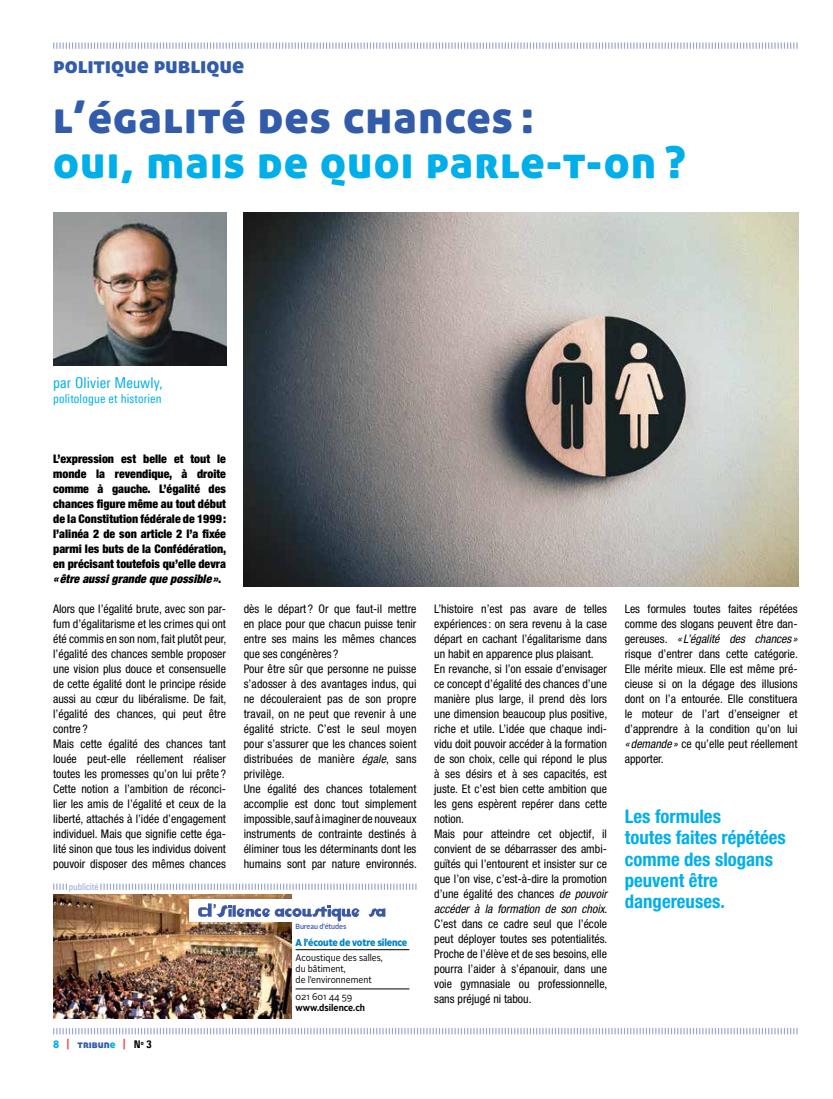
<style>
.page{position:relative;width:833px;height:1099px;background:#fff}
.page>*{position:absolute;margin:0;border:0;box-sizing:border-box;transform-origin:0 0}
.t1{font:45px "Aller Display";letter-spacing:.025em;color:#00afea}
.t2{font:45px "Aller Display";letter-spacing:.025em;color:#325caa}
.t3{font:22.5px "Aller Display";letter-spacing:-.005em;color:#325caa}
.t4{font:700 condensed 18.75px/21.2px "Helvetica Neue LT Pro";color:#00afea}
.t5{font:15px "Linotype Univers 420 Cn";letter-spacing:.01em;color:#00afea}
.t6{font:12.5px "Linotype Univers 420 Cn";letter-spacing:.01em;color:#00afea}
.t7{font:condensed 11.88px/15px "Helvetica Neue LT Pro";color:#000}
.t8{font:900 condensed 11.88px/15px "Helvetica Neue LT Pro";color:#000;text-align:justify}
.t9{font:10.62px "Aller Display";color:#325caa}
.t10{font:900 10px "Alright Sans";letter-spacing:-.02em;color:#0086c9;scale:.91 1}
.t11{font:9.5px/10.8px "Alright Sans";color:#000;scale:.91 1}
.t12{font:700 9.5px "Alright Sans";color:#000;scale:.91 1}
.t13{font:9.38px "Linotype Univers 420 Cn";color:#98a3d3}
.t14{font:500 7.5px "Alright Sans";letter-spacing:-.01em;color:#3c58a7;scale:.91 1}
.s1{font-style:italic}
.s2{color:#00afea}
.s3{font-family:"Linotype Univers 720 Cn";font-weight:800;color:#f14038}
.s4{font-family:"Linotype Univers 720 Cn";font-weight:800;color:#000}
</style>
<div class="page">
<svg style="left:53px;top:42px;width:745px;height:7px"></svg>
<svg style="left:53px;top:1028px;width:745px;height:7px"></svg>
<img style="left:243px;top:213px;width:555px;height:373px">
<img style="left:53px;top:213px;width:174px;height:152px">
<svg style="left:53px;top:883px;width:363px;height:6px"></svg>
<div style="left:68px;top:878px;width:31px;height:13px;background:#fff"></div>
<img style="left:53px;top:894px;width:239px;height:124px">
<hr style="left:295px;top:949px;width:114px;height:1px;background:#000">
<hr style="left:295px;top:988px;width:114px;height:1px;background:#000">
<div style="left:189px;top:899px;width:169px;height:22px;background:#fff"></div>
<svg style="left:198px;top:903px;width:161px;height:18px"></svg>
<svg style="left:368px;top:908px;width:17px;height:9px"></svg>
<h2 class="t3" style="left:53px;top:50px;width:192px">politique publique</h2>
<h1 class="t2" style="left:53px;top:88px;width:482px">l’égalité des chances :</h1>
<h1 class="t1" style="left:53px;top:133px;width:634px">oui, mais de quoi parle-t-on ?</h1>
<p class="t5" style="left:53px;top:373px;width:111px">par Olivier Meuwly,</p>
<p class="t6" style="left:53px;top:391px;width:110px">politologue et historien</p>
<p class="t8" style="left:53px;top:451px;width:175px">L’expression est belle et tout le monde la revendique, à droite comme à gauche. L’égalité des chances figure même au tout début de la Constitution fédérale de 1999: l’alinéa 2 de son article 2 l’a fixée parmi les buts de la Confédération, en précisant toutefois qu’elle devra <span class="s1">« être aussi grande que possible »</span>.</p>
<p class="t7" style="left:53px;top:601px;width:175px">Alors que l’égalité brute, avec son par&shy;fum d’égalitarisme et les crimes qui ont été commis en son nom, fait plutôt peur, l’égalité des chances semble proposer une vision plus douce et consensuelle de cette égalité dont le principe réside aussi au cœur du libéralisme. De fait, l’égalité des chances, qui peut être contre ?<br>Mais cette égalité des chances tant louée peut-elle réellement réaliser toutes les promesses qu’on lui prête ?<br>Cette notion a l’ambition de réconci&shy;lier les amis de l’égalité et ceux de la liberté, attachés à l’idée d’engagement individuel. Mais que signifie cette éga&shy;lité sinon que tous les individus doivent pouvoir disposer des mêmes chances</p>
<p class="t7" style="left:244px;top:601px;width:175px">dès le départ ? Or que faut-il mettre en place pour que chacun puisse tenir entre ses mains les mêmes chances que ses congénères ?<br>Pour être sûr que personne ne puisse s’adosser à des avantages indus, qui ne découleraient pas de son propre travail, on ne peut que revenir à une égalité stricte. C’est le seul moyen pour s’assurer que les chances soient distribuées de manière <span class="s1">égale</span>, sans privilège.<br>Une égalité des chances totalement accomplie est donc tout simplement impossible, sauf à imaginer de nouveaux instruments de contrainte destinés à éliminer tous les déterminants dont les humains sont par nature environnés.</p>
<p class="t7" style="left:434px;top:601px;width:175px">L’histoire n’est pas avare de telles expériences : on sera revenu à la case départ en cachant l’égalitarisme dans un habit en apparence plus plaisant.<br>En revanche, si l’on essaie d’envisager ce concept d’égalité des chances d’une manière plus large, il prend dès lors une dimension beaucoup plus positive, riche et utile. L’idée que chaque indi&shy;vidu doit pouvoir accéder à la formation de son choix, celle qui répond le plus à ses désirs et à ses capacités, est juste. Et c’est bien cette ambition que les gens espèrent repérer dans cette notion.<br>Mais pour atteindre cet objectif, il convient de se débarrasser des ambi&shy;guïtés qui l’entourent et insister sur ce que l’on vise, c’est-à-dire la promotion d’une égalité des chances <span class="s1">de pouvoir accéder à la formation de son choix</span>.<br>C’est dans ce cadre seul que l’école peut déployer toutes ses potentialités.<br>Proche de l’élève et de ses besoins, elle pourra l’aider à s’épanouir, dans une voie gymnasiale ou professionnelle, sans préjugé ni tabou.</p>
<p class="t7" style="left:625px;top:601px;width:175px;text-align:justify">Les formules toutes faites répétées comme des slogans peuvent être dan&shy;gereuses. <span class="s1">« L’égalité des chances » </span>risque d’entrer dans cette catégorie.<br>Elle mérite mieux. Elle est même pré&shy;cieuse si on la dégage des illusions dont on l’a entourée. Elle constituera le moteur de l’art d’enseigner et d’apprendre à la condition qu’on lui <span class="s1">« demande »</span> ce qu’elle peut réellement apporter.</p>
<h3 class="t4" style="left:625px;top:805px;width:162px">Les formules<br>toutes faites répétées comme des slogans peuvent être dangereuses.</h3>
<p class="t13" style="left:69px;top:881px;width:31px">publicité</p>
<p class="t14" style="left:295px;top:921px;width:57px">Bureau d’études</p>
<p class="t10" style="left:295px;top:935px;width:124px">A l'écoute de votre silence</p>
<p class="t11" style="left:295px;top:952px;width:97px">Acoustique des salles, du bâtiment,<br>de l’environnement</p>
<p class="t11" style="left:295px;top:991px;width:64px">021 601 44 59</p>
<p class="t12" style="left:295px;top:1001px;width:78px">www.dsilence.ch</p>
<p class="t9" style="left:53px;top:1037px;width:100px"><span class="s2">8</span> <span class="s3">|</span> tribun<span class="s2">e</span> <span class="s3">|</span> <span class="s4">N</span> <sup>o</sup> <span class="s4">3</span></p>
</div>
